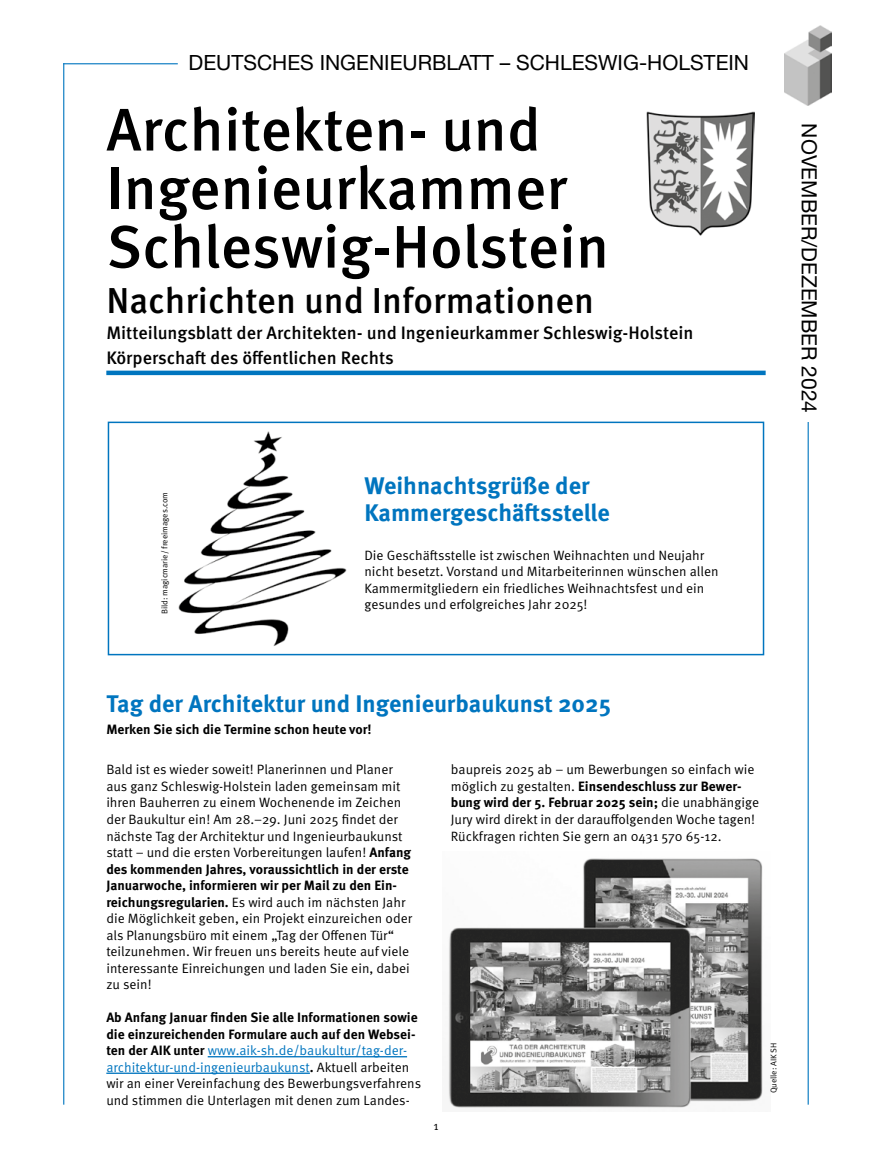
<style>
.page{position:relative;width:872px;height:1170px;background:#fff}
.page>*{position:absolute;margin:0;border:0;box-sizing:border-box;transform-origin:0 0}
.Titel{font:500 60px "Meta OT";color:#000}
.Titel_Unterzeile{font:500 36px "Meta OT";color:#000}
.Headline_16_pt{font:700 24px/27px "Meta OT";color:#0075bf}
.t1{font:21px "Helvetica Neue LT Std";color:#000}
.Titel_letzte_Zeile{font:500 18px "Meta OT";color:#000}
.Fließtext_mit_Abstand{font:13.5px/16.5px "Meta OT Norm";color:#000}
.Fließtext_mit_Abstand-2{font:700 13.5px/16.5px "Meta OT";color:#000}
.Subline{font:700 13.5px "Meta OT";color:#000}
.t2{font:12px "Meta OT Norm";color:#000}
.Fotocredit{font:8.25px "Meta OT Norm";color:#000}
.s1{font-family:"Meta OT";font-weight:700}
.s2{font-family:"Meta OT Norm";font-weight:400;color:#0075bf}
.s3{font-family:"Meta OT Norm";font-weight:400}
</style>
<div class="page">
<hr style="left:807px;top:222px;width:1px;height:882px;background:#0075bf">
<hr style="left:63px;top:63px;width:1px;height:1041px;background:#0075bf">
<hr style="left:63px;top:63px;width:115px;height:1px;background:#0075bf">
<img style="left:784px;top:26px;width:47px;height:79px">
<img style="left:646px;top:111px;width:109px;height:124px">
<div style="left:106px;top:370px;width:659px;height:5px;background:#0075bf"></div>
<hr style="left:208px;top:1055px;width:199px;height:2px;background:#0075bf">
<hr style="left:106px;top:1072px;width:204px;height:1px;background:#0075bf">
<div style="left:108px;top:421px;width:656px;height:234px;border:2px solid #0075bf"></div>
<img style="left:178px;top:431px;width:169px;height:215px">
<img style="left:448px;top:858px;width:315px;height:250px">
<h3 class="t1" style="left:189px;top:50px;width:562px">DEUTSCHES INGENIEURBLATT – SCHLESWIG-HOLSTEIN</h3>
<p class="Titel" style="left:106px;top:92px;width:436px">Architekten- und</p>
<p class="Titel" style="left:106px;top:151px;width:462px">Ingenieurkammer</p>
<p class="Titel" style="left:106px;top:209px;width:504px">Schleswig-Holstein</p>
<p class="Titel_Unterzeile" style="left:106px;top:278px;width:489px">Nachrichten und Informationen</p>
<p class="Titel_letzte_Zeile" style="left:106px;top:321px;width:589px">Mitteilungsblatt der Architekten- und Ingenieurkammer Schleswig-Holstein</p>
<p class="Titel_letzte_Zeile" style="left:106px;top:347px;width:289px">Körperschaft des öffentlichen Rechts</p>
<p class="Fotocredit" style="left:160px;top:614px;width:124px;rotate:-90deg">Bild: magicmarie/ freeimages.com</p>
<p class="Headline_16_pt" style="left:364px;top:472px;width:247px">Weihnachtsgrüße der<br>Kammergeschäftsstelle</p>
<p class="Fließtext_mit_Abstand" style="left:364px;top:547px;width:356px">Die Geschäftsstelle ist zwischen Weihnachten und Neujahr nicht besetzt. Vorstand und Mitarbeiterinnen wünschen allen Kammermitgliedern ein friedliches Weihnachtsfest und ein gesundes und erfolgreiches Jahr 2025!</p>
<h3 class="t1" style="left:821px;top:123px;width:291px;rotate:90deg">NOVEMBER/DEZEMBER 2024</h3>
<p class="Headline_16_pt" style="left:106px;top:690px;width:506px">Tag der Architektur und Ingenieurbaukunst 2025</p>
<p class="Subline" style="left:106px;top:720px;width:267px">Merken Sie sich die Termine schon heute vor!</p>
<p class="Fließtext_mit_Abstand" style="left:106px;top:761px;width:307px">Bald ist es wieder soweit! Planerinnen und Planer aus ganz Schleswig-Holstein laden gemeinsam mit ihren Bauherren zu einem Wochenende im Zeichen der Baukultur ein! Am 28.–29. Juni 2025 findet der nächste Tag der Architektur und Ingenieurbaukunst statt – und die ersten Vorbereitungen laufen! <span class="s1">Anfang des kommenden Jahres, voraussichtlich in der erste Januarwoche, informieren wir per Mail zu den Ein&shy;reichungsregularien.</span> Es wird auch im nächsten Jahr die Möglichkeit geben, ein Projekt einzureichen oder als Planungsbüro mit einem „Tag der Offenen Tür“ teilzunehmen. Wir freuen uns bereits heute auf viele interessante Einreichungen und laden Sie ein, dabei zu sein!</p>
<p class="Fließtext_mit_Abstand-2" style="left:106px;top:1009px;width:316px">Ab Anfang Januar finden Sie alle Informationen sowie die einzureichenden Formulare auch auf den Websei&shy;ten der AIK unter <span class="s2">www.aik-sh.de/baukultur/tag-der&shy;architektur-und-ingenieurbaukunst</span>. <span class="s3">Aktuell arbeiten wir an einer Vereinfachung des Bewerbungsverfahrens und stimmen die Unterlagen mit denen zum Landes-</span></p>
<p class="Fließtext_mit_Abstand" style="left:451px;top:761px;width:310px">baupreis 2025 ab – um Bewerbungen so einfach wie möglich zu gestalten. <span class="s1">Einsendeschluss zur Bewer&shy;bung wird der 5. Februar 2025 sein;</span> die unabhängige Jury wird direkt in der darauffolgenden Woche tagen!<br>Rückfragen richten Sie gern an 0431 570 65-12.</p>
<p class="t2" style="left:433px;top:1118px;width:7px">1</p>
<p class="Fotocredit" style="left:768px;top:1093px;width:52px;rotate:-90deg">Quelle: AIK SH</p>
</div>
